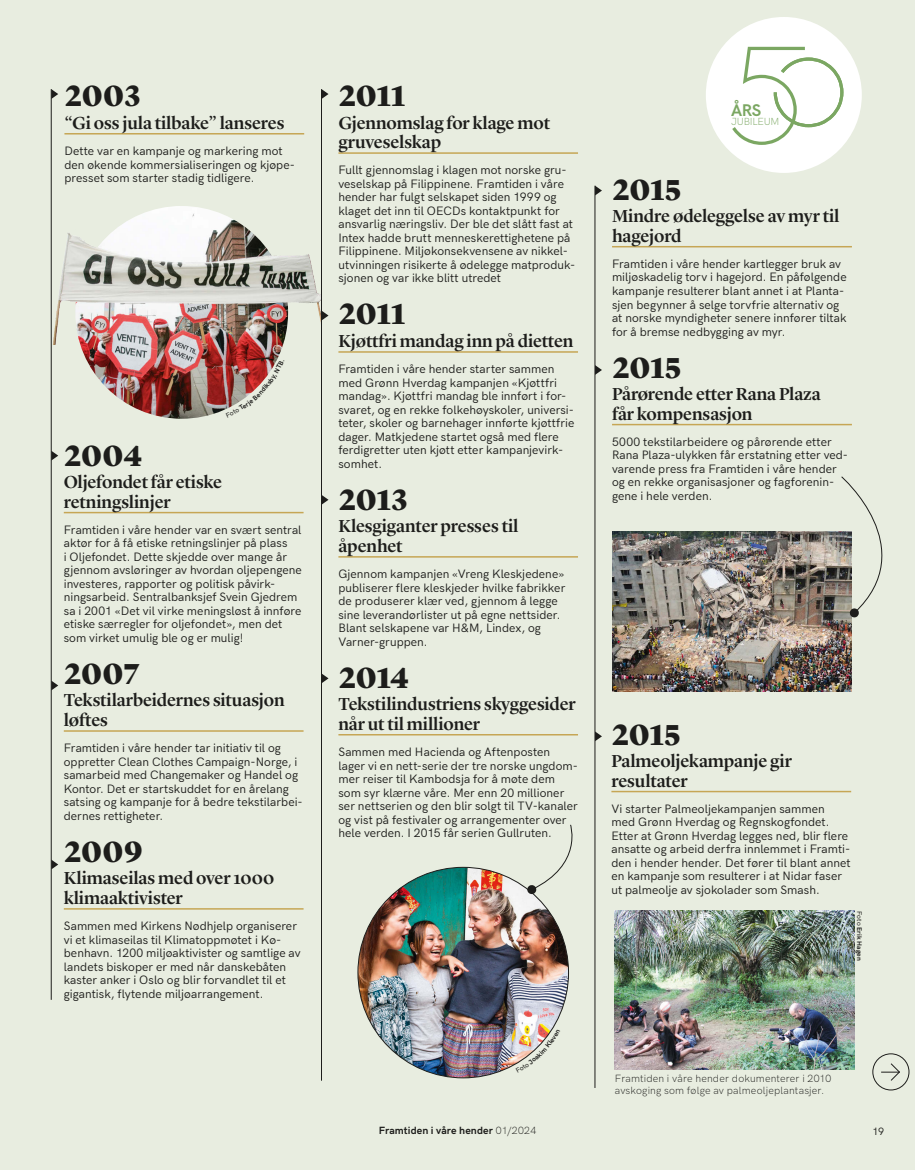
<style>
.page{position:relative;width:915px;height:1170px;background:#fff}
.page>*{position:absolute;margin:0;border:0;box-sizing:border-box;transform-origin:0 0}
.Tidslinje_RU{font:900 30px "Lyon Display";letter-spacing:.015em;color:#1d1d1b}
.Tidslinje_RU-2{font:500 18px/19.5px "Lyon Display";letter-spacing:-.01em;color:#1d1d1b}
.t1{font:700 16.95px "HK Grotesk Pro";color:#7ba762}
.Tidslinje_BR{font:12px/13.5px "HK Grotesk Pro";letter-spacing:.005em;color:#1d1d1b}
.BI{font:300 10.5px/11.7px "HK Grotesk Pro";letter-spacing:.015em;color:#1d1d1b}
.t2{font:700 10.5px "HK Grotesk Pro";letter-spacing:.01em;color:#1d1d1b}
.t3{font:10.5px "HK Grotesk Pro";color:#1d1d1b}
.t4{font:300 10.35px "HK Grotesk Pro";letter-spacing:-.025em;color:#7ba762}
.Foto_kredit{font:700 6.75px "HK Grotesk Pro";letter-spacing:.015em;color:#1d1d1b}
.s1{font-weight:500}
.s2{font-weight:300}
</style>
<div class="page">
<div style="left:0;top:0;width:914px;height:1169px;background:#e8ede0"></div>
<img style="left:75px;top:206px;width:213px;height:212px;border-radius:106px">
<img style="left:50px;top:216px;width:271px;height:129px">
<hr style="left:51px;top:89px;width:1px;height:910px;background:#1d1d1b">
<hr style="left:321px;top:89px;width:1px;height:991px;background:#1d1d1b">
<hr style="left:594px;top:186px;width:1px;height:901px;background:#1d1d1b">
<svg style="left:51px;top:89px;width:7px;height:10px"></svg>
<svg style="left:321px;top:89px;width:7px;height:10px"></svg>
<svg style="left:51px;top:450px;width:7px;height:10px"></svg>
<svg style="left:322px;top:311px;width:6px;height:9px"></svg>
<svg style="left:594px;top:186px;width:7px;height:9px"></svg>
<svg style="left:51px;top:859px;width:7px;height:10px"></svg>
<svg style="left:51px;top:680px;width:7px;height:10px"></svg>
<svg style="left:322px;top:495px;width:6px;height:9px"></svg>
<svg style="left:594px;top:365px;width:7px;height:10px"></svg>
<svg style="left:594px;top:731px;width:7px;height:10px"></svg>
<svg style="left:322px;top:674px;width:6px;height:9px"></svg>
<div style="left:705px;top:17px;width:156px;height:156px;background:#fff;border-radius:50%"></div>
<svg style="left:732px;top:47px;width:111px;height:98px"></svg>
<hr style="left:64px;top:133px;width:240px;height:1px;background:#c6a655">
<hr style="left:338px;top:152px;width:239px;height:2px;background:#c6a655">
<hr style="left:338px;top:351px;width:239px;height:1px;background:#c6a655">
<hr style="left:338px;top:556px;width:239px;height:1px;background:#c6a655">
<hr style="left:338px;top:734px;width:239px;height:1px;background:#c6a655">
<hr style="left:611px;top:246px;width:240px;height:1px;background:#c6a655">
<hr style="left:611px;top:424px;width:240px;height:1px;background:#c6a655">
<img style="left:612px;top:531px;width:239px;height:160px">
<hr style="left:64px;top:512px;width:239px;height:1px;background:#c6a655">
<hr style="left:64px;top:730px;width:239px;height:1px;background:#c6a655">
<hr style="left:64px;top:908px;width:239px;height:1px;background:#c6a655">
<hr style="left:611px;top:790px;width:239px;height:2px;background:#c6a655">
<img style="left:614px;top:910px;width:240px;height:159px">
<div style="left:872px;top:1053px;width:36px;height:36px;border:1px solid #1d1d1b;border-radius:50%"></div>
<svg style="left:881px;top:1063px;width:18px;height:17px"></svg>
<img style="left:358px;top:867px;width:210px;height:210px;border-radius:105px">
<svg style="left:526px;top:824px;width:47px;height:70px"></svg>
<svg style="left:840px;top:476px;width:43px;height:142px"></svg>
<svg style="left:226px;top:360px;width:51px;height:49px"></svg>
<svg style="left:515px;top:1028px;width:39px;height:37px"></svg>
<p class="Tidslinje_RU" style="left:65px;top:74px;width:77px">2003</p>
<p class="Tidslinje_RU-2" style="left:64px;top:111px;width:221px">“Gi oss jula tilbake” lanseres</p>
<p class="Tidslinje_BR" style="left:64px;top:143px;width:232px">Dette var en kampanje og markering mot den økende kommersialiseringen og kjøpe&shy;presset som starter stadig tidligere.</p>
<p class="Tidslinje_RU" style="left:64px;top:433px;width:79px">2004</p>
<p class="Tidslinje_RU-2" style="left:64px;top:471px;width:160px">Oljefondet får etiske retningslinjer</p>
<p class="Tidslinje_BR" style="left:64px;top:522px;width:239px">Framtiden i våre hender var en svært sentral aktør for å få etiske retningslinjer på plass<br>i Oljefondet. Dette skjedde over mange år gjennom avsløringer av hvordan oljepengene investeres, rapporter og politisk påvirk&shy;ningsarbeid. Sentralbanksjef Svein Gjedrem sa i 2001 «Det vil virke meningsløst å innføre etiske særregler for oljefondet», men det som virket umulig ble og er mulig!</p>
<p class="Tidslinje_RU" style="left:64px;top:651px;width:77px">2007</p>
<p class="Tidslinje_RU-2" style="left:64px;top:689px;width:222px">Tekstilarbeidernes situasjon løftes</p>
<p class="Tidslinje_BR" style="left:64px;top:740px;width:240px">Framtiden i våre hender tar initiativ til og oppretter Clean Clothes Campaign-Norge, i samarbeid med Changemaker og Handel og Kontor. Det er startskuddet for en årelang satsing og kampanje for å bedre tekstilarbei&shy;dernes rettigheter.</p>
<p class="Tidslinje_RU" style="left:64px;top:829px;width:80px">2009</p>
<p class="Tidslinje_RU-2" style="left:64px;top:867px;width:212px">Klimaseilas med over 1000 klimaaktivister</p>
<p class="Tidslinje_BR" style="left:64px;top:918px;width:238px">Sammen med Kirkens Nødhjelp organiserer vi et klimaseilas til Klimatoppmøtet i Kø&shy;benhavn. 1200 miljøaktivister og samtlige av landets biskoper er med når danskebåten kaster anker i Oslo og blir forvandlet til et gigantisk, flytende miljøarrangement.</p>
<p class="Tidslinje_RU" style="left:338px;top:73px;width:68px">2011</p>
<p class="Tidslinje_RU-2" style="left:338px;top:111px;width:213px">Gjennomslag for klage mot gruveselskap</p>
<p class="Tidslinje_BR" style="left:338px;top:162px;width:238px">Fullt gjennomslag i klagen mot norske gru&shy;veselskap på Filippinene. Framtiden i våre hender har fulgt selskapet siden 1999 og klaget det inn til OECDs kontaktpunkt for ansvarlig næringsliv. Der ble det slått fast at Intex hadde brutt menneskerettighetene på Filippinene. Miljøkonsekvensene av nikkel&shy;utvinningen risikerte å ødelegge matproduk&shy;sjonen og var ikke blitt utredet</p>
<p class="Tidslinje_RU" style="left:338px;top:292px;width:68px">2011</p>
<p class="Tidslinje_RU-2" style="left:338px;top:330px;width:236px">Kjøttfri mandag inn på dietten</p>
<p class="Tidslinje_BR" style="left:338px;top:361px;width:237px">Framtiden i våre hender starter sammen med Grønn Hverdag kampanjen «Kjøttfri mandag». Kjøttfri mandag ble innført i for&shy;svaret, og en rekke folkehøyskoler, universi&shy;teter, skoler og barnehager innførte kjøttfrie dager. Matkjedene startet også med flere ferdigretter uten kjøtt etter kampanjevirk&shy;somhet.</p>
<p class="Tidslinje_RU" style="left:338px;top:477px;width:71px">2013</p>
<p class="Tidslinje_RU-2" style="left:338px;top:515px;width:181px">Klesgiganter presses til åpenhet</p>
<p class="Tidslinje_BR" style="left:338px;top:566px;width:228px">Gjennom kampanjen «Vreng Kleskjedene» publiserer flere kleskjeder hvilke fabrikker de produserer klær ved, gjennom å legge sine leverandørlister ut på egne nettsider.<br>Blant selskapene var H&amp;M, Lindex, og Varner-gruppen.</p>
<p class="Tidslinje_RU" style="left:338px;top:655px;width:72px">2014</p>
<p class="Tidslinje_RU-2" style="left:338px;top:693px;width:239px">Tekstilindustriens skyggesider når ut til millioner</p>
<p class="Tidslinje_BR" style="left:338px;top:744px;width:241px">Sammen med Hacienda og Aftenposten lager vi en nett-serie der tre norske ungdom&shy;mer reiser til Kambodsja for å møte dem som syr klærne våre. Mer enn 20 millioner ser nettserien og den blir solgt til TV-kanaler og vist på festivaler og arrangementer over hele verden. I 2015 får serien Gullruten.</p>
<h3 class="t1" style="left:731px;top:97px;width:32px">ÅRS</h3>
<p class="t4" style="left:731px;top:114px;width:50px">JUBILEUM</p>
<p class="Tidslinje_RU" style="left:612px;top:167px;width:70px">2015</p>
<p class="Tidslinje_RU-2" style="left:611px;top:205px;width:229px">Mindre ødeleggelse av myr til hagejord</p>
<p class="Tidslinje_BR" style="left:611px;top:256px;width:236px">Framtiden i våre hender kartlegger bruk av miljøskadelig torv i hagejord. En påfølgende kampanje resulterer blant annet i at Planta&shy;sjen begynner å selge torvfrie alternativ og at norske myndigheter senere innfører tiltak for å bremse nedbygging av myr.</p>
<p class="Tidslinje_RU" style="left:612px;top:345px;width:70px">2015</p>
<p class="Tidslinje_RU-2" style="left:611px;top:383px;width:210px">Pårørende etter Rana Plaza får kompensasjon</p>
<p class="Tidslinje_BR" style="left:611px;top:434px;width:237px">5000 tekstilarbeidere og pårørende etter Rana Plaza-ulykken får erstatning etter ved&shy;varende press fra Framtiden i våre hender og en rekke organisasjoner og fagforenin&shy;gene i hele verden.</p>
<p class="Tidslinje_RU" style="left:611px;top:711px;width:70px">2015</p>
<p class="Tidslinje_RU-2" style="left:611px;top:749px;width:182px">Palmeoljekampanje gir resultater</p>
<p class="Tidslinje_BR" style="left:611px;top:801px;width:240px">Vi starter Palmeoljekampanjen sammen med Grønn Hverdag og Regnskogfondet.<br>Etter at Grønn Hverdag legges ned, blir flere ansatte og arbeid derfra innlemmet i Framti&shy;den i hender hender. Det fører til blant annet en kampanje som resulterer i at Nidar faser ut palmeolje av sjokolader som Smash.</p>
<p class="Foto_kredit" style="left:864px;top:910px;width:51px;rotate:90deg"><span class="s1">Foto</span> Erik Hagen</p>
<p class="BI" style="left:614px;top:1071px;width:218px">Framtiden i våre hender dokumenterer i 2010 avskoging som følge av palmeoljeplantasjer.</p>
<p class="t2" style="left:378px;top:1122px;width:159px">Framtiden i våre hender <span class="s2">01/2024</span></p>
<p class="t3" style="left:872px;top:1123px;width:13px">19</p>
</div>
